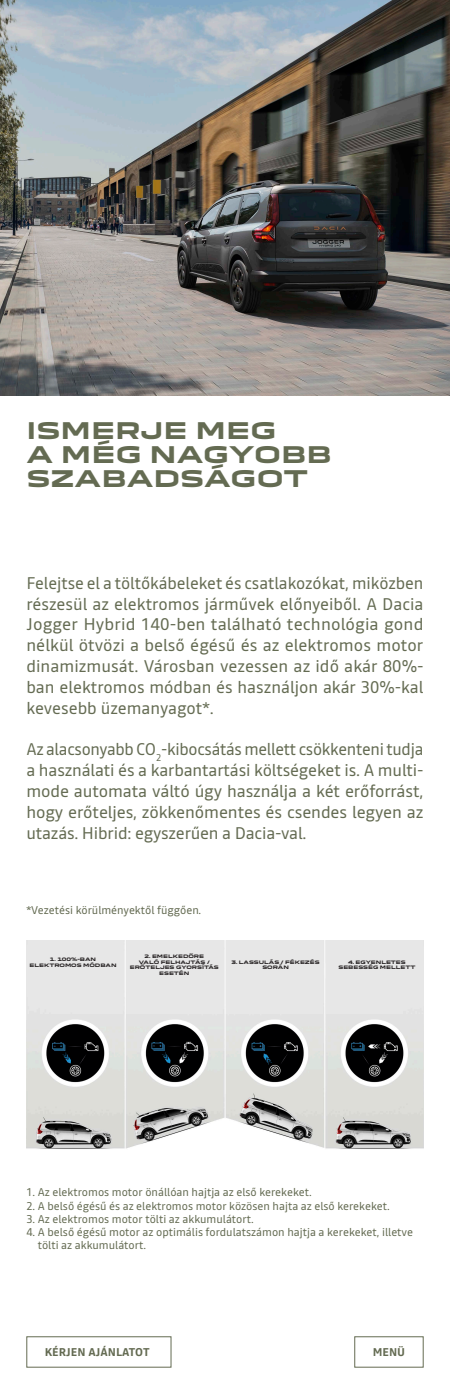
<style>
.page{position:relative;width:450px;height:1394px;background:#fff}
.page>*{position:absolute;margin:0;border:0;box-sizing:border-box;transform-origin:0 0}
._02_Titre_Kaki{font:700 22.4px/24.4px "Dacia Block Extended";color:#646b52}
._02_Texte_Courant_Kaki{font:16.8px/20.8px "Read";letter-spacing:-.01em;color:#646b52;text-align:justify}
._02_Texte_Note_Kaki{font:11.2px/13.2px "Read";color:#646b52}
._02_Texte_Configurez_Retour{font:700 11.2px "Read";color:#646b52}
.t1{font:700 4.6px/5.6px "Dacia Block Extended";letter-spacing:-.01em;color:#231f20;text-align:center}
</style>
<div class="page">
<img style="left:0;top:0;width:450px;height:395px">
<img style="left:26px;top:940px;width:398px;height:209px">
<div style="left:26px;top:1336px;width:145px;height:31px;border:1px solid #646b52"></div>
<div style="left:354px;top:1336px;width:70px;height:31px;border:1px solid #646b52"></div>
<p class="_02_Titre_Kaki" style="left:26px;top:418px;width:307px">ISMERJE MEG<br>A MÉG NAGYOBB<br>SZABADSÁGOT</p>
<p class="_02_Texte_Courant_Kaki" style="left:26px;top:572px;width:399px">Felejtse el a töltőkábeleket és csatlakozókat, miközben részesül az elektromos járművek előnyeiből. A Dacia Jogger Hybrid 140-ben található technológia gond nélkül ötvözi a belső égésű és az elektromos motor dinamizmusát. Városban vezessen az idő akár 80%- ban elektromos módban és használjon akár 30%-kal kevesebb üzemanyagot*.</p>
<p class="_02_Texte_Courant_Kaki" style="left:26px;top:738px;width:399px">Az alacsonyabb CO<sub>2</sub>-kibocsátás mellett csökkenteni tudja a használati és a karbantartási költségeket is. A multi&shy;mode automata váltó úgy használja a két erőforrást, hogy erőteljes, zökkenőmentes és csendes legyen az utazás. Hibrid: egyszerűen a Dacia-val.</p>
<p class="_02_Texte_Note_Kaki" style="left:26px;top:903px;width:176px">*Vezetési körülményektől függően.</p>
<p class="t1" style="left:30px;top:956px;width:89px">1. 100%-BAN<br>ELEKTROMOS MÓDBAN</p>
<p class="t1" style="left:130px;top:953px;width:91px">2. EMELKEDŐRE<br>VALÓ FELHAJTÁS /<br>ERŐTELJES GYORSÍTÁS<br>ESETÉN</p>
<p class="t1" style="left:232px;top:959px;width:90px">3. LASSULÁS / FÉKEZÉS<br>SORÁN</p>
<p class="t1" style="left:338px;top:959px;width:78px">4. EGYENLETES<br>SEBESSÉG MELLETT</p>
<p class="_02_Texte_Note_Kaki" style="left:26px;top:1185px;width:287px">1. Az elektromos motor önállóan hajtja az első kerekeket.</p>
<p class="_02_Texte_Note_Kaki" style="left:26px;top:1198px;width:365px">2. A belső égésű és az elektromos motor közösen hajta az első kerekeket.</p>
<p class="_02_Texte_Note_Kaki" style="left:26px;top:1212px;width:229px">3. Az elektromos motor tölti az akkumulátort.</p>
<p class="_02_Texte_Note_Kaki" style="left:38px;top:1225px;width:377px;text-indent:-11px">4. A belső égésű motor az optimális fordulatszámon hajtja a kerekeket, illetve tölti az akkumulátort.</p>
<p class="_02_Texte_Configurez_Retour" style="left:45px;top:1343px;width:106px">KÉRJEN AJÁNLATOT</p>
<p class="_02_Texte_Configurez_Retour" style="left:373px;top:1343px;width:34px">MENÜ</p>
</div>
